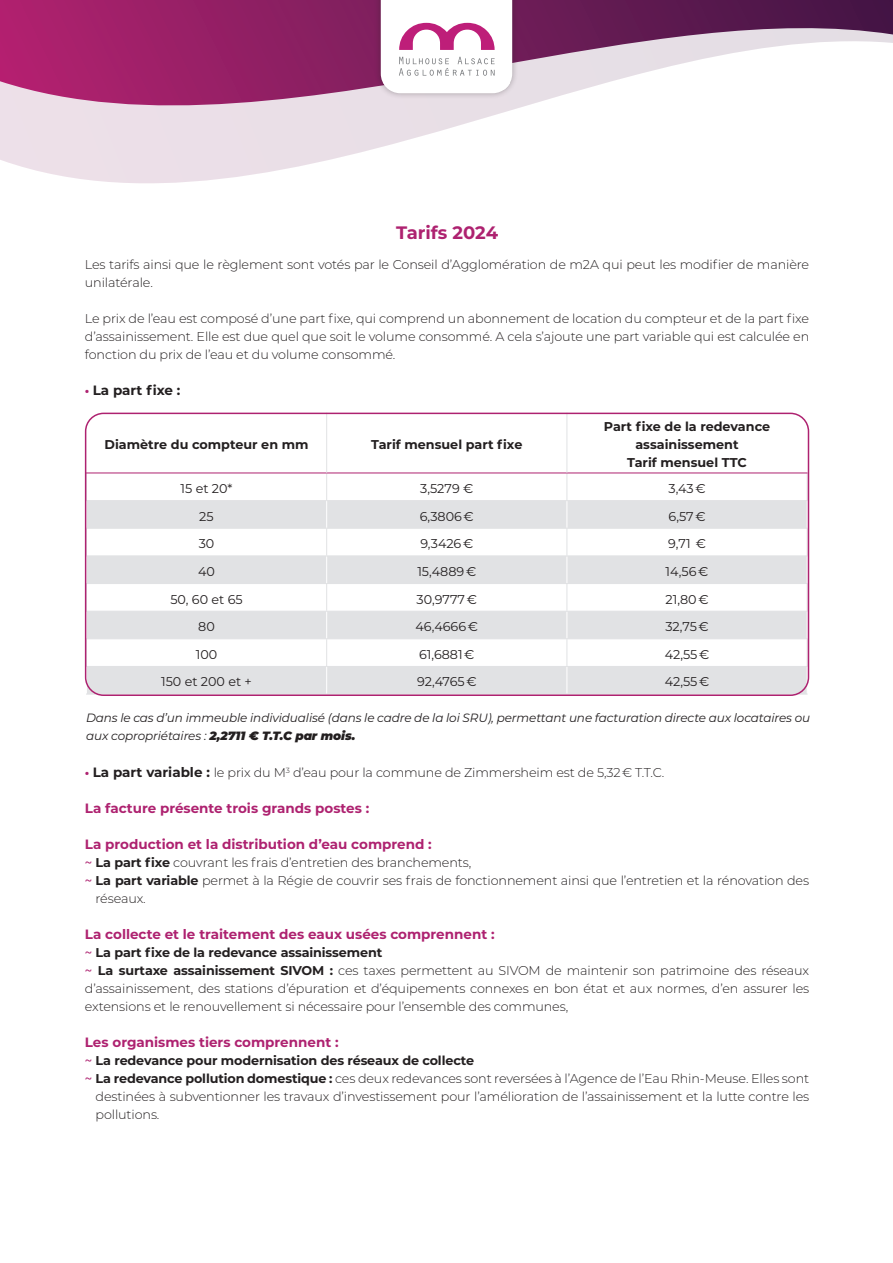
<style>
.page{position:relative;width:893px;height:1263px;background:#fff}
.page>*{position:absolute;margin:0;border:0;box-sizing:border-box;transform-origin:0 0}
.t1{font:700 18px "Montserrat";letter-spacing:-.005em;color:#ae2270}
.t2{font:700 13.5px "Montserrat";color:#ae2270}
.t3{font:700 13.5px "Montserrat";color:#231f20}
.t4{font:300 12.75px/18px "Montserrat";letter-spacing:-.01em;color:#231f20;text-align:justify}
.t5{font:700 12.75px/18px "Montserrat";letter-spacing:-.01em;color:#231f20;text-align:center}
.t6{font:12.75px "Montserrat";color:#231f20}
.t7{font:italic 12px/18px "Montserrat";letter-spacing:-.01em;color:#231f20}
.s1{font-size:12.75px;color:#ae2270}
.s2{font-weight:900}
.s3{font-weight:700;color:#ae2270}
.s4{font-weight:700;font-size:13.5px}
.s5{font-weight:500;color:#ae2270}
.s6{font-weight:700}
</style>
<div class="page">
<svg style="left:0;top:128px;width:449px;height:55px"></svg>
<svg style="left:0;top:0;width:893px;height:128px"></svg>
<div style="left:374px;top:0;width:145px;height:100px;background:#231f20;opacity:.3"></div>
<svg style="left:381px;top:0;width:131px;height:93px"></svg>
<svg style="left:87px;top:501px;width:720px;height:193px;fill:#e1e2e4"></svg>
<hr style="left:86px;top:694px;width:241px;height:1px;background:#e1e2e4">
<hr style="left:567px;top:694px;width:240px;height:1px;background:#e1e2e4">
<hr style="left:86px;top:528px;width:241px;height:1px;background:#e1e2e4">
<hr style="left:86px;top:555px;width:241px;height:1px;background:#e1e2e4">
<hr style="left:327px;top:528px;width:240px;height:1px;background:#e1e2e4">
<hr style="left:327px;top:555px;width:240px;height:1px;background:#e1e2e4">
<hr style="left:567px;top:528px;width:240px;height:1px;background:#e1e2e4">
<hr style="left:567px;top:555px;width:240px;height:1px;background:#e1e2e4">
<hr style="left:86px;top:500px;width:241px;height:1px;background:#e1e2e4">
<hr style="left:327px;top:500px;width:240px;height:1px;background:#e1e2e4">
<hr style="left:567px;top:500px;width:240px;height:1px;background:#e1e2e4">
<hr style="left:86px;top:473px;width:241px;height:1px;background:#ae2270">
<hr style="left:327px;top:473px;width:240px;height:1px;background:#ae2270">
<hr style="left:567px;top:473px;width:240px;height:1px;background:#ae2270">
<hr style="left:326px;top:413px;width:1px;height:60px;background:#e1e2e4">
<hr style="left:567px;top:413px;width:1px;height:60px;background:#e1e2e4">
<hr style="left:86px;top:583px;width:241px;height:1px;background:#e1e2e4">
<hr style="left:86px;top:611px;width:241px;height:1px;background:#e1e2e4">
<hr style="left:327px;top:583px;width:240px;height:1px;background:#e1e2e4">
<hr style="left:327px;top:611px;width:240px;height:1px;background:#e1e2e4">
<hr style="left:567px;top:583px;width:240px;height:1px;background:#e1e2e4">
<hr style="left:567px;top:611px;width:240px;height:1px;background:#e1e2e4">
<hr style="left:86px;top:638px;width:241px;height:1px;background:#e1e2e4">
<hr style="left:86px;top:666px;width:241px;height:1px;background:#e1e2e4">
<hr style="left:327px;top:638px;width:240px;height:1px;background:#e1e2e4">
<svg style="left:326px;top:473px;width:1px;height:220px"></svg>
<hr style="left:327px;top:666px;width:240px;height:1px;background:#e1e2e4">
<hr style="left:567px;top:638px;width:240px;height:1px;background:#e1e2e4">
<svg style="left:567px;top:473px;width:1px;height:220px"></svg>
<hr style="left:567px;top:666px;width:240px;height:1px;background:#e1e2e4">
<div style="left:85px;top:413px;width:724px;height:283px;border:2px solid #ae2270;border-radius:18px"></div>
<p class="t1" style="left:396px;top:219px;width:104px">Tarifs 2024</p>
<p class="t4" style="left:85px;top:255px;width:726px">Les tarifs ainsi que le règlement sont votés par le Conseil d’Agglomération de m2A qui peut les modifier de manière unilatérale.</p>
<p class="t4" style="left:85px;top:309px;width:726px">Le prix de l’eau est composé d’une part fixe, qui comprend un abonnement de location du compteur et de la part fixe d’assainissement. Elle est due quel que soit le volume consommé. A cela s’ajoute une part variable qui est calculée en fonction du prix de l’eau et du volume consommé.</p>
<p class="t3" style="left:85px;top:381px;width:97px"><span class="s1">•</span> La part fixe :</p>
<p class="t5" style="left:105px;top:435px;width:205px">Diamètre du compteur en mm</p>
<p class="t5" style="left:371px;top:435px;width:153px">Tarif mensuel part fixe</p>
<p class="t5" style="left:604px;top:417px;width:168px">Part fixe de la redevance assainissement</p>
<p class="t5" style="left:627px;top:453px;width:121px">Tarif mensuel TTC</p>
<p class="t6" style="left:181px;top:480px;width:54px">15 et 20*</p>
<p class="t6" style="left:420px;top:480px;width:55px">3,5279 €</p>
<p class="t6" style="left:668px;top:480px;width:39px">3,43 €</p>
<p class="t6" style="left:199px;top:507px;width:16px">25</p>
<p class="t6" style="left:420px;top:507px;width:56px">6,3806 €</p>
<p class="t6" style="left:668px;top:507px;width:39px">6,57 €</p>
<p class="t6" style="left:199px;top:535px;width:17px">30</p>
<p class="t6" style="left:420px;top:535px;width:54px">9,3426 €</p>
<p class="t6" style="left:668px;top:535px;width:39px">9,71 €</p>
<p class="t6" style="left:198px;top:563px;width:18px">40</p>
<p class="t6" style="left:417px;top:563px;width:60px">15,4889 €</p>
<p class="t6" style="left:666px;top:563px;width:44px">14,56 €</p>
<p class="t6" style="left:170px;top:590px;width:74px">50, 60 et 65</p>
<p class="t6" style="left:417px;top:590px;width:62px">30,9777 €</p>
<p class="t6" style="left:665px;top:590px;width:45px">21,80 €</p>
<p class="t6" style="left:198px;top:618px;width:18px">80</p>
<p class="t6" style="left:416px;top:618px;width:64px">46,4666 €</p>
<p class="t6" style="left:665px;top:618px;width:45px">32,75 €</p>
<p class="t6" style="left:196px;top:645px;width:23px">100</p>
<p class="t6" style="left:419px;top:645px;width:57px">61,6881 €</p>
<p class="t6" style="left:665px;top:645px;width:46px">42,55 €</p>
<p class="t6" style="left:161px;top:673px;width:92px">150 et 200 et +</p>
<p class="t6" style="left:417px;top:673px;width:61px">92,4765 €</p>
<p class="t6" style="left:665px;top:673px;width:46px">42,55 €</p>
<p class="t7" style="left:86px;top:708px;width:726px">Dans le cas d’un immeuble individualisé (dans le cadre de la loi SRU), permettant une facturation directe aux locataires ou aux copropriétaires : <span class="s2">2,2711 € T.T.C par mois.</span></p>
<p class="t4" style="left:85px;top:763px;width:581px"><span class="s3">•</span> <span class="s4">La part variable :</span> le prix du M<sup>3</sup> d’eau pour la commune de Zimmersheim est de 5,32 € T.T.C.</p>
<p class="t2" style="left:85px;top:798px;width:286px">La facture présente trois grands postes :</p>
<p class="t2" style="left:85px;top:834px;width:348px">La production et la distribution d’eau comprend :</p>
<p class="t4" style="left:85px;top:853px;width:388px"><span class="s5">~</span> <span class="s6">La part fixe</span> couvrant les frais d’entretien des branchements,</p>
<p class="t4" style="left:96px;top:871px;width:715px;text-indent:-11px"><span class="s5">~</span> <span class="s6">La part variable</span> permet à la Régie de couvrir ses frais de fonctionnement ainsi que l’entretien et la rénovation des réseaux.</p>
<p class="t2" style="left:85px;top:924px;width:411px">La collecte et le traitement des eaux usées comprennent :</p>
<p class="t5" style="left:85px;top:943px;width:299px"><span class="s5">~</span> La part fixe de la redevance assainissement</p>
<p class="t4" style="left:85px;top:961px;width:726px"><span class="s5">~</span> <span class="s6">La surtaxe assainissement SIVOM :</span> ces taxes permettent au SIVOM de maintenir son patrimoine des réseaux d’assainissement, des stations d’épuration et d’équipements connexes en bon état et aux normes, d’en assurer les extensions et le renouvellement si nécessaire pour l’ensemble des communes,</p>
<p class="t2" style="left:85px;top:1032px;width:255px">Les organismes tiers comprennent :</p>
<p class="t5" style="left:85px;top:1051px;width:391px"><span class="s5">~</span> La redevance pour modernisation des réseaux de collecte</p>
<p class="t4" style="left:96px;top:1069px;width:715px;text-indent:-11px"><span class="s5">~</span> <span class="s6">La redevance pollution domestique :</span> ces deux redevances sont reversées à l’Agence de l’Eau Rhin-Meuse. Elles sont destinées à subventionner les travaux d’investissement pour l’amélioration de l’assainissement et la lutte contre les pollutions.</p>
</div>
